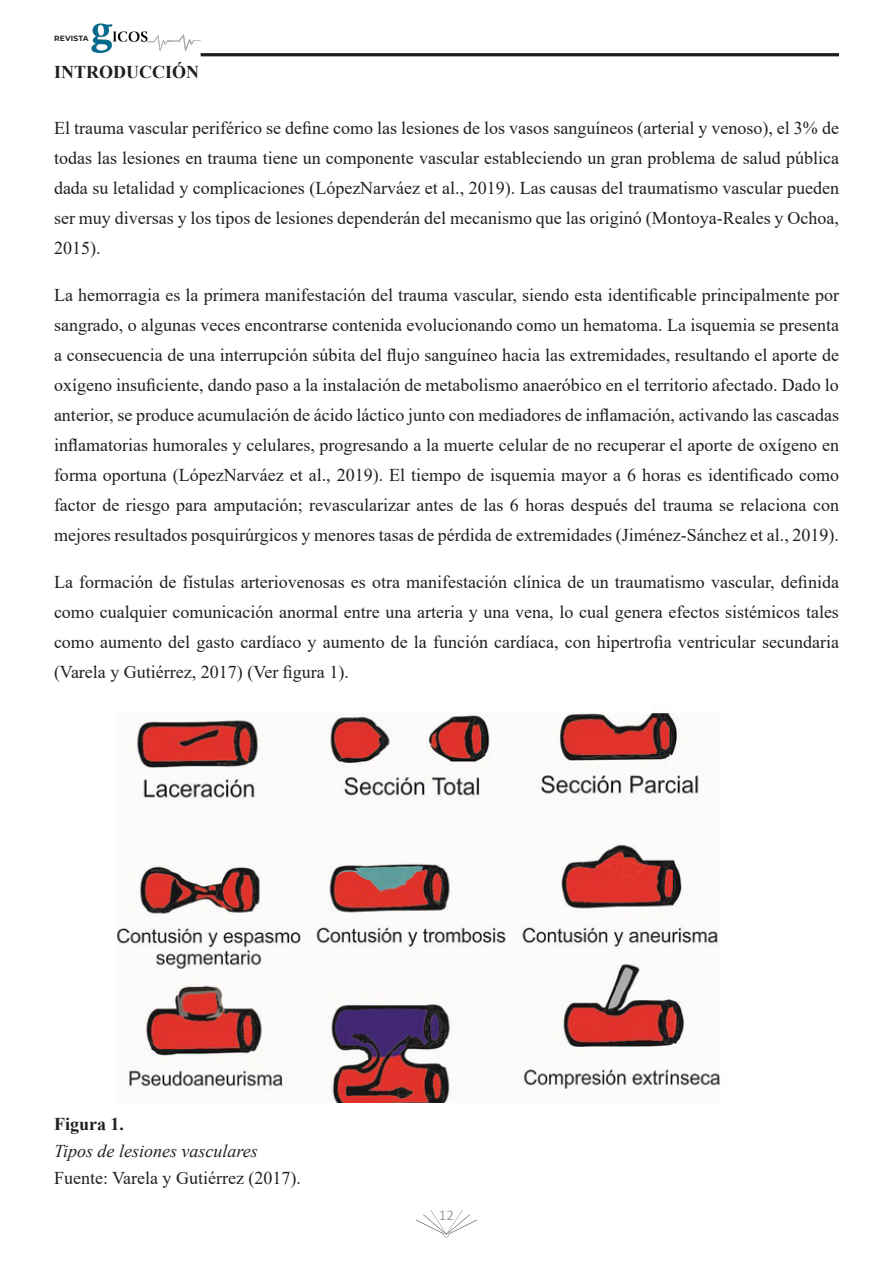
<style>
.page{position:relative;width:893px;height:1263px;background:#fff}
.page>*{position:absolute;margin:0;border:0;box-sizing:border-box;transform-origin:0 0}
.t1{font:18px/30px "Times New Roman";color:#231f20;text-align:justify}
.t2{font:italic 18px "Times New Roman";color:#231f20}
.t3{font:700 18px "Times New Roman";color:#231f20}
.t4{font:300 15px "Calibri";color:#808285}
.t5{font:700 7.5px "Montserrat";letter-spacing:.03em;color:#231f20}
</style>
<div class="page">
<svg style="left:416px;top:1210px;width:61px;height:28px"></svg>
<img style="left:91px;top:23px;width:110px;height:30px">
<hr style="left:201px;top:53px;width:638px;height:3px;background:#231f20">
<img style="left:117px;top:712px;width:603px;height:391px">
<p class="t5" style="left:54px;top:33px;width:36px">REVISTA</p>
<p class="t3" style="left:54px;top:59px;width:146px">INTRODUCCIÓN</p>
<p class="t1" style="left:54px;top:112px;width:786px">El trauma vascular periférico se define como las lesiones de los vasos sanguíneos (arterial y venoso), el 3% de todas las lesiones en trauma tiene un componente vascular estableciendo un gran problema de salud pública dada su letalidad y complicaciones (LópezNarváez et al., 2019). Las causas del traumatismo vascular pueden ser muy diversas y los tipos de lesiones dependerán del mecanismo que las originó (Montoya-Reales y Ochoa, 2015).</p>
<p class="t1" style="left:54px;top:279px;width:786px">La hemorragia es la primera manifestación del trauma vascular, siendo esta identificable principalmente por sangrado, o algunas veces encontrarse contenida evolucionando como un hematoma. La isquemia se presenta a consecuencia de una interrupción súbita del flujo sanguíneo hacia las extremidades, resultando el aporte de oxígeno insuficiente, dando paso a la instalación de metabolismo anaeróbico en el territorio afectado. Dado lo anterior, se produce acumulación de ácido láctico junto con mediadores de inflamación, activando las cascadas inflamatorias humorales y celulares, progresando a la muerte celular de no recuperar el aporte de oxígeno en forma oportuna (LópezNarváez et al., 2019). El tiempo de isquemia mayor a 6 horas es identificado como factor de riesgo para amputación; revascularizar antes de las 6 horas después del trauma se relaciona con mejores resultados posquirúrgicos y menores tasas de pérdida de extremidades (Jiménez-Sánchez et al., 2019).</p>
<p class="t1" style="left:54px;top:566px;width:786px">La formación de fístulas arteriovenosas es otra manifestación clínica de un traumatismo vascular, definida como cualquier comunicación anormal entre una arteria y una vena, lo cual genera efectos sistémicos tales como aumento del gasto cardíaco y aumento de la función cardíaca, con hipertrofia ventricular secundaria (Varela y Gutiérrez, 2017) (Ver figura 1).</p>
<p class="t3" style="left:54px;top:1111px;width:72px">Figura 1.</p>
<p class="t2" style="left:54px;top:1138px;width:205px">Tipos de lesiones vasculares</p>
<p class="t1" style="left:54px;top:1162px;width:249px">Fuente: Varela y Gutiérrez (2017).</p>
<p class="t4" style="left:439px;top:1206px;width:17px">12</p>
</div>
